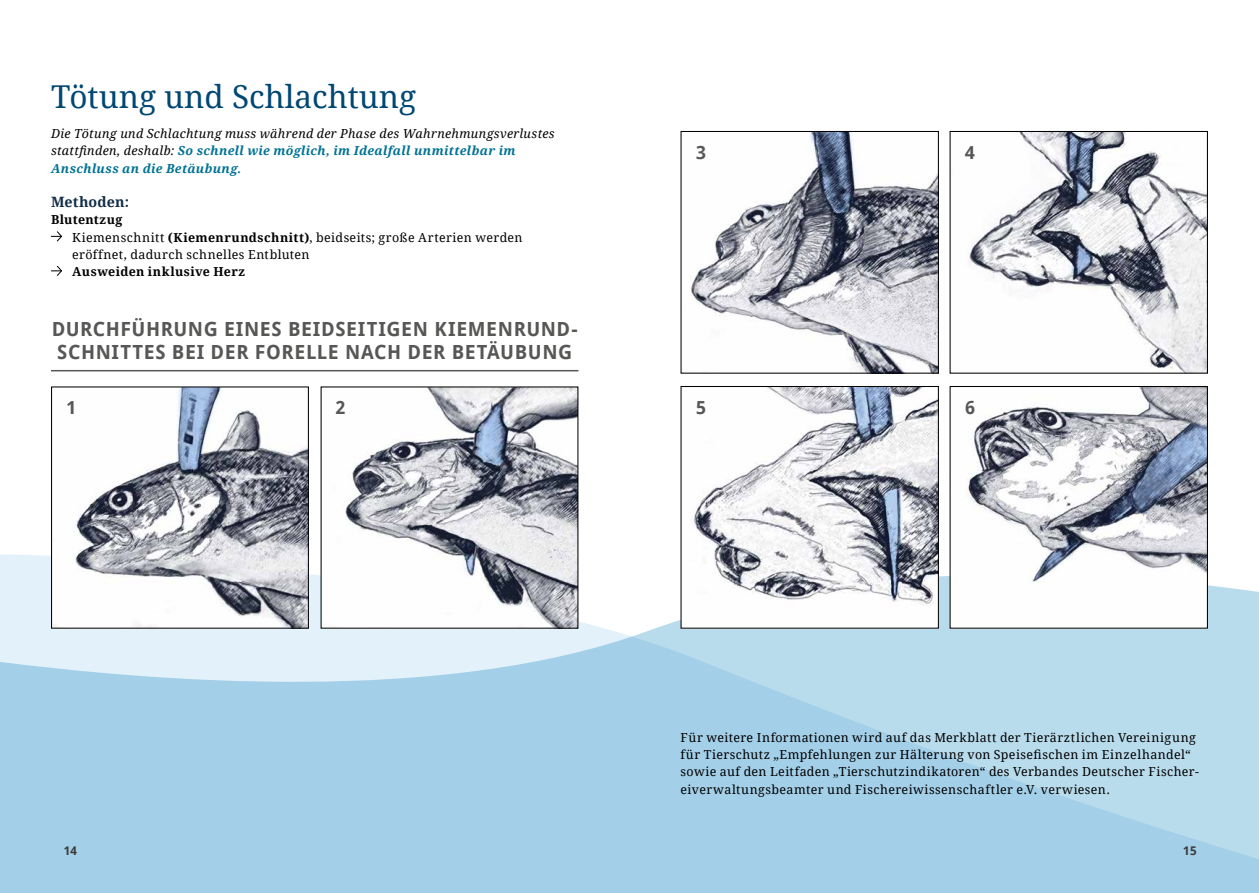
<style>
.page{position:relative;width:1259px;height:893px;background:#fff}
.page>*{position:absolute;margin:0;border:0;box-sizing:border-box;transform-origin:0 0}
.t1{font:31.5px "Droid Serif";color:#004774}
.t2{font:700 19.5px/23.4px "Droid Sans";letter-spacing:.03em;color:#575756}
.t3{font:700 18px "Droid Sans";color:#575756}
.t4{font:700 14.25px "Droid Serif";letter-spacing:.01em;color:#132d47}
.t5{font:12.45px/17.2px "Droid Serif";letter-spacing:.03em;color:#000}
.t6{font:italic 12.45px/17.2px "Droid Serif";letter-spacing:.03em;color:#000}
.t7{font:700 12.45px "Droid Serif";letter-spacing:.025em;color:#000}
.t8{font:700 12px "Droid Sans";color:#3c3c3b}
.s1{font-weight:700;color:#007294}
.s2{font-weight:700}
</style>
<div class="page">
<svg style="left:0;top:573px;width:1259px;height:320px;background:#afd5ea"></svg>
<svg style="left:51px;top:231px;width:11px;height:11px"></svg>
<svg style="left:51px;top:265px;width:11px;height:11px"></svg>
<hr style="left:51px;top:370px;width:527px;height:1px;background:#575756">
<img style="left:53px;top:388px;width:254px;height:239px">
<div style="left:51px;top:386px;width:258px;height:243px;border:1px solid #000"></div>
<img style="left:322px;top:388px;width:254px;height:239px">
<img style="left:682px;top:388px;width:255px;height:239px">
<div style="left:680px;top:386px;width:259px;height:243px;border:1px solid #000"></div>
<img style="left:691px;top:133px;width:246px;height:239px">
<div style="left:680px;top:131px;width:259px;height:243px;border:1px solid #000"></div>
<img style="left:951px;top:388px;width:255px;height:239px">
<div style="left:949px;top:386px;width:259px;height:243px;border:1px solid #000"></div>
<img style="left:969px;top:133px;width:237px;height:239px">
<div style="left:949px;top:131px;width:259px;height:243px;border:1px solid #000"></div>
<h1 class="t1" style="left:51px;top:75px;width:366px">Tötung und Schlachtung</h1>
<p class="t6" style="left:51px;top:125px;width:505px">Die Tötung und Schlachtung muss während der Phase des Wahrnehmungsverlustes stattfinden, deshalb: <span class="s1">So schnell wie möglich, im Idealfall unmittelbar im<br>Anschluss an die Betäubung.</span></p>
<p class="t4" style="left:51px;top:192px;width:80px">Methoden:</p>
<p class="t5" style="left:72px;top:211px;width:452px;text-indent:-21px"><span class="s2">Blutentzug<br></span>Kiemenschnitt <span class="s2">(Kiemenrundschnitt)</span>, beidseits; große Arterien werden eröffnet, dadurch schnelles Entbluten</p>
<p class="t7" style="left:72px;top:263px;width:174px">Ausweiden inklusive Herz</p>
<h2 class="t2" style="left:52px;top:316px;width:527px">DURCHFÜHRUNG EINES BEIDSEITIGEN KIEMENRUND-<br>SCHNITTES BEI DER FORELLE NACH DER BETÄUBUNG</h2>
<h3 class="t3" style="left:696px;top:139px;width:11px">3</h3>
<h3 class="t3" style="left:66px;top:395px;width:11px">1</h3>
<h3 class="t3" style="left:335px;top:395px;width:11px">2</h3>
<h3 class="t3" style="left:696px;top:394px;width:11px">5</h3>
<h3 class="t3" style="left:965px;top:139px;width:11px">4</h3>
<h3 class="t3" style="left:965px;top:394px;width:11px">6</h3>
<p class="t5" style="left:680px;top:728px;width:520px">Für weitere Informationen wird auf das Merkblatt der Tierärztlichen Vereinigung für Tierschutz „Empfehlungen zur Hälterung von Speisefischen im Einzelhandel“ sowie auf den Leitfaden „Tierschutzindikatoren“ des Verbandes Deutscher Fischer&shy;eiverwaltungsbeamter und Fischereiwissenschaftler e.V. verwiesen.</p>
<p class="t8" style="left:64px;top:842px;width:15px">14</p>
<p class="t8" style="left:1183px;top:842px;width:15px">15</p>
</div>
